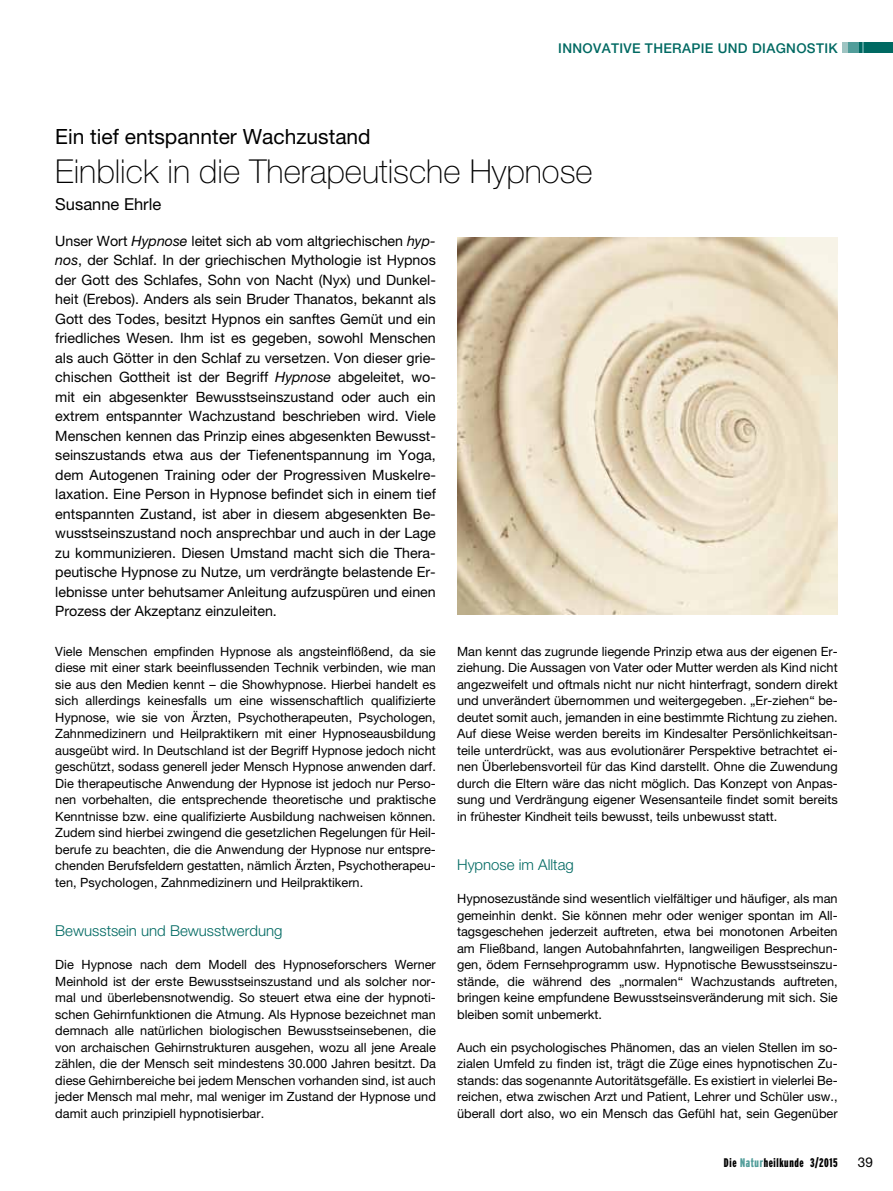
<style>
.page{position:relative;width:893px;height:1191px;background:#fff}
.page>*{position:absolute;margin:0;border:0;box-sizing:border-box;transform-origin:0 0}
.t1{font:100 33px "Helvetica Neue";color:#000}
.t2{font:21px "Helvetica Neue";color:#000}
.t3{font:16.5px "Helvetica Neue";color:#000}
.t4{font:300 15px "Helvetica Neue";color:#006962}
.t5{font:14.25px/19.5px "Helvetica Neue";color:#000;text-align:justify}
.t6{font:500 13.5px "Helvetica Neue";letter-spacing:.025em;color:#006962}
.t7{font:13.5px "Helvetica Neue";color:#000}
.t8{font:12.75px/16.5px "Helvetica Neue";color:#000;text-align:justify}
.t9{font:900 extra-condensed 12.45px "Interstate";letter-spacing:.05em;color:#000}
.s1{font-style:italic}
.s2{color:#519d9a}
</style>
<div class="page">
<div style="left:842px;top:43px;width:32px;height:10px;background:#519d9a"></div>
<div style="left:864px;top:43px;width:29px;height:10px;background:#006962"></div>
<div style="left:842px;top:43px;width:6px;height:10px;background:#9fc4c2"></div>
<svg style="left:859px;top:43px;width:2px;height:10px"></svg>
<img style="left:457px;top:237px;width:381px;height:377px">
<p class="t6" style="left:558px;top:40px;width:281px">INNOVATIVE THERAPIE UND DIAGNOSTIK</p>
<h2 class="t2" style="left:55px;top:124px;width:317px">Ein tief entspannter Wachzustand</h2>
<h1 class="t1" style="left:55px;top:153px;width:539px">Einblick in die Therapeutische Hypnose</h1>
<p class="t3" style="left:55px;top:194px;width:108px">Susanne Ehrle</p>
<p class="t5" style="left:55px;top:230px;width:382px">Unser Wort <span class="s1">Hypnose</span> leitet sich ab vom altgriechischen <span class="s1">hyp&shy;nos</span>, der Schlaf. In der griechischen Mythologie ist Hypnos der Gott des Schlafes, Sohn von Nacht (Nyx) und Dunkel&shy;heit (Erebos). Anders als sein Bruder Thanatos, bekannt als Gott des Todes, besitzt Hypnos ein sanftes Gemüt und ein friedliches Wesen. Ihm ist es gegeben, sowohl Menschen als auch Götter in den Schlaf zu versetzen. Von dieser grie&shy;chischen Gottheit ist der Begriff <span class="s1">Hypnose</span> abgeleitet, wo&shy;mit ein abgesenkter Bewusstseinszustand oder auch ein extrem entspannter Wachzustand beschrieben wird. Viele Menschen kennen das Prinzip eines abgesenkten Bewusst&shy;seinszustands etwa aus der Tiefenentspannung im Yoga, dem Autogenen Training oder der Progressiven Muskelre&shy;laxation. Eine Person in Hypnose befindet sich in einem tief entspannten Zustand, ist aber in diesem abgesenkten Be&shy;wusstseinszustand noch ansprechbar und auch in der Lage zu kommunizieren. Diesen Umstand macht sich die Thera&shy;peutische Hypnose zu Nutze, um verdrängte belastende Er&shy;lebnisse unter behutsamer Anleitung aufzuspüren und einen Prozess der Akzeptanz einzuleiten.</p>
<p class="t8" style="left:55px;top:643px;width:382px">Viele Menschen empfinden Hypnose als angsteinflößend, da sie diese mit einer stark beeinflussenden Technik verbinden, wie man sie aus den Medien kennt – die Showhypnose. Hierbei handelt es sich allerdings keinesfalls um eine wissenschaftlich qualifizierte Hypnose, wie sie von Ärzten, Psychotherapeuten, Psychologen, Zahnmedizinern und Heilpraktikern mit einer Hypnoseausbildung ausgeübt wird. In Deutschland ist der Begriff Hypnose jedoch nicht geschützt, sodass generell jeder Mensch Hypnose anwenden darf.<br>Die therapeutische Anwendung der Hypnose ist jedoch nur Perso&shy;nen vorbehalten, die entsprechende theoretische und praktische Kenntnisse bzw. eine qualifizierte Ausbildung nachweisen können.<br>Zudem sind hierbei zwingend die gesetzlichen Regelungen für Heil&shy;berufe zu beachten, die die Anwendung der Hypnose nur entspre&shy;chenden Berufsfeldern gestatten, nämlich Ärzten, Psychotherapeu&shy;ten, Psychologen, Zahnmedizinern und Heilpraktikern.</p>
<p class="t4" style="left:55px;top:922px;width:229px">Bewusstsein und Bewusstwerdung</p>
<p class="t8" style="left:55px;top:956px;width:382px">Die Hypnose nach dem Modell des Hypnoseforschers Werner Meinhold ist der erste Bewusstseinszustand und als solcher nor&shy;mal und überlebensnotwendig. So steuert etwa eine der hypnoti&shy;schen Gehirnfunktionen die Atmung. Als Hypnose bezeichnet man demnach alle natürlichen biologischen Bewusstseinsebenen, die von archaischen Gehirnstrukturen ausgehen, wozu all jene Areale zählen, die der Mensch seit mindestens 30.000 Jahren besitzt. Da diese Gehirnbereiche bei jedem Menschen vorhanden sind, ist auch jeder Mensch mal mehr, mal weniger im Zustand der Hypnose und damit auch prinzipiell hypnotisierbar.</p>
<p class="t8" style="left:457px;top:643px;width:382px">Man kennt das zugrunde liegende Prinzip etwa aus der eigenen Er&shy;ziehung. Die Aussagen von Vater oder Mutter werden als Kind nicht angezweifelt und oftmals nicht nur nicht hinterfragt, sondern direkt und unverändert übernommen und weitergegeben. „Er-ziehen“ be&shy;deutet somit auch, jemanden in eine bestimmte Richtung zu ziehen.<br>Auf diese Weise werden bereits im Kindesalter Persönlichkeitsan&shy;teile unterdrückt, was aus evolutionärer Perspektive betrachtet ei&shy;nen Überlebensvorteil für das Kind darstellt. Ohne die Zuwendung durch die Eltern wäre das nicht möglich. Das Konzept von Anpas&shy;sung und Verdrängung eigener Wesensanteile findet somit bereits in frühester Kindheit teils bewusst, teils unbewusst statt.</p>
<p class="t4" style="left:457px;top:856px;width:118px">Hypnose im Alltag</p>
<p class="t8" style="left:457px;top:890px;width:382px">Hypnosezustände sind wesentlich vielfältiger und häufiger, als man gemeinhin denkt. Sie können mehr oder weniger spontan im All&shy;tagsgeschehen jederzeit auftreten, etwa bei monotonen Arbeiten am Fließband, langen Autobahnfahrten, langweiligen Besprechun&shy;gen, ödem Fernsehprogramm usw. Hypnotische Bewusstseinszu&shy;stände, die während des „normalen“ Wachzustands auftreten, bringen keine empfundene Bewusstseinsveränderung mit sich. Sie bleiben somit unbemerkt.</p>
<p class="t8" style="left:457px;top:1039px;width:382px">Auch ein psychologisches Phänomen, das an vielen Stellen im so&shy;zialen Umfeld zu finden ist, trägt die Züge eines hypnotischen Zu&shy;stands: das sogenannte Autoritätsgefälle. Es existiert in vielerlei Be&shy;reichen, etwa zwischen Arzt und Patient, Lehrer und Schüler usw., überall dort also, wo ein Mensch das Gefühl hat, sein Gegenüber</p>
<p class="t9" style="left:724px;top:1156px;width:115px">Die <span class="s2">Natur</span>heilkunde 3/2015</p>
<p class="t7" style="left:858px;top:1154px;width:17px">39</p>
</div>
